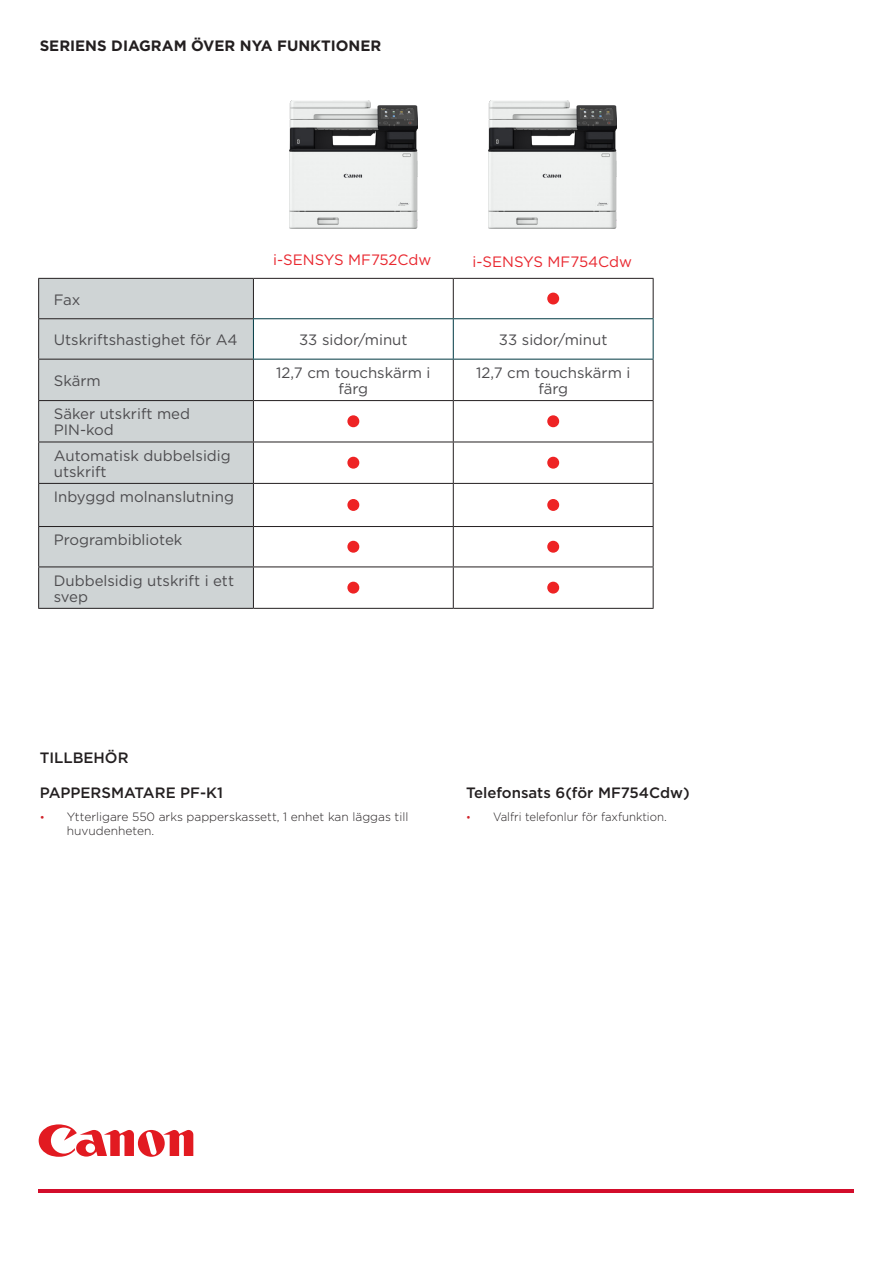
<style>
.page{position:relative;width:893px;height:1263px;background:#fff}
.page>*{position:absolute;margin:0;border:0;box-sizing:border-box;transform-origin:0 0}
.t1{font:15px/16.2px "Gotham";color:#4d4c4f}
.Product_name{font:500 15px "Gotham";color:#231f20}
.t2{font:15px "Gotham";color:#e9272f}
.Product_name-2{font:700 15px "Gotham";color:#231f20}
.t3{font:300 12px/14.4px "Gotham";color:#231f20}
.t4{font:300 12px "Gotham";color:#231f20;scale:.95 1}
.s1{font-weight:400;font-size:10.5px;color:#d1232a}
</style>
<div class="page">
<img style="left:290px;top:100px;width:127px;height:129px">
<img style="left:489px;top:100px;width:128px;height:129px">
<svg style="left:39px;top:1124px;width:154px;height:33px"></svg>
<hr style="left:39px;top:1189px;width:815px;height:3px;background:#d30d2b">
<div style="left:39px;top:279px;width:214px;height:329px;background:#cfd4d5"></div>
<svg style="left:254px;top:279px;width:399px;height:329px"></svg>
<hr style="left:253px;top:278px;width:200px;height:1px;background:#231f20">
<hr style="left:253px;top:400px;width:200px;height:1px;background:#231f20">
<hr style="left:253px;top:442px;width:200px;height:1px;background:#231f20">
<hr style="left:253px;top:483px;width:200px;height:1px;background:#231f20">
<hr style="left:253px;top:526px;width:200px;height:1px;background:#231f20">
<hr style="left:253px;top:566px;width:200px;height:1px;background:#231f20">
<hr style="left:253px;top:608px;width:200px;height:1px;background:#231f20">
<hr style="left:453px;top:278px;width:201px;height:1px;background:#231f20">
<hr style="left:453px;top:279px;width:1px;height:39px;background:#231f20">
<hr style="left:453px;top:360px;width:1px;height:40px;background:#231f20">
<hr style="left:453px;top:400px;width:201px;height:1px;background:#231f20">
<hr style="left:453px;top:401px;width:1px;height:41px;background:#231f20">
<hr style="left:453px;top:442px;width:201px;height:1px;background:#231f20">
<hr style="left:453px;top:442px;width:1px;height:41px;background:#231f20">
<hr style="left:453px;top:483px;width:201px;height:1px;background:#231f20">
<hr style="left:453px;top:484px;width:1px;height:42px;background:#231f20">
<hr style="left:453px;top:526px;width:201px;height:1px;background:#231f20">
<hr style="left:453px;top:527px;width:1px;height:39px;background:#231f20">
<hr style="left:453px;top:566px;width:201px;height:1px;background:#231f20">
<hr style="left:453px;top:567px;width:1px;height:41px;background:#231f20">
<hr style="left:453px;top:608px;width:201px;height:1px;background:#231f20">
<hr style="left:653px;top:279px;width:1px;height:39px;background:#231f20">
<hr style="left:653px;top:360px;width:1px;height:40px;background:#231f20">
<hr style="left:653px;top:401px;width:1px;height:41px;background:#231f20">
<hr style="left:653px;top:442px;width:1px;height:41px;background:#231f20">
<hr style="left:653px;top:484px;width:1px;height:42px;background:#231f20">
<hr style="left:653px;top:527px;width:1px;height:39px;background:#231f20">
<hr style="left:653px;top:567px;width:1px;height:41px;background:#231f20">
<hr style="left:38px;top:278px;width:215px;height:1px;background:#231f20">
<hr style="left:38px;top:279px;width:1px;height:39px;background:#231f20">
<hr style="left:253px;top:279px;width:1px;height:39px;background:#231f20">
<hr style="left:38px;top:318px;width:215px;height:1px;background:#231f20">
<hr style="left:38px;top:319px;width:1px;height:40px;background:#231f20">
<hr style="left:38px;top:359px;width:215px;height:1px;background:#231f20">
<hr style="left:38px;top:360px;width:1px;height:40px;background:#231f20">
<hr style="left:253px;top:360px;width:1px;height:40px;background:#231f20">
<hr style="left:38px;top:400px;width:215px;height:1px;background:#231f20">
<hr style="left:38px;top:401px;width:1px;height:41px;background:#231f20">
<hr style="left:253px;top:401px;width:1px;height:41px;background:#231f20">
<hr style="left:38px;top:442px;width:215px;height:1px;background:#231f20">
<hr style="left:38px;top:442px;width:1px;height:41px;background:#231f20">
<hr style="left:253px;top:442px;width:1px;height:41px;background:#231f20">
<hr style="left:38px;top:483px;width:215px;height:1px;background:#231f20">
<hr style="left:38px;top:484px;width:1px;height:42px;background:#231f20">
<hr style="left:253px;top:484px;width:1px;height:42px;background:#231f20">
<hr style="left:38px;top:526px;width:215px;height:1px;background:#231f20">
<hr style="left:38px;top:527px;width:1px;height:39px;background:#231f20">
<hr style="left:253px;top:527px;width:1px;height:39px;background:#231f20">
<hr style="left:38px;top:566px;width:215px;height:1px;background:#231f20">
<hr style="left:38px;top:567px;width:1px;height:41px;background:#231f20">
<hr style="left:253px;top:567px;width:1px;height:41px;background:#231f20">
<hr style="left:38px;top:608px;width:215px;height:1px;background:#231f20">
<hr style="left:253px;top:318px;width:200px;height:1px;background:#003942">
<hr style="left:253px;top:319px;width:1px;height:40px;background:#003942">
<hr style="left:253px;top:359px;width:200px;height:1px;background:#003942">
<hr style="left:453px;top:318px;width:201px;height:1px;background:#003942">
<hr style="left:453px;top:319px;width:1px;height:40px;background:#003942">
<hr style="left:453px;top:359px;width:201px;height:1px;background:#003942">
<hr style="left:653px;top:319px;width:1px;height:40px;background:#003942">
<div style="left:548px;top:293px;width:10px;height:11px;background:#ee2324;border-radius:50%"></div>
<div style="left:547px;top:293px;width:12px;height:11px;border:2px solid #ee2324;border-radius:50%"></div>
<div style="left:348px;top:416px;width:11px;height:10px;background:#ee2324;border-radius:50%"></div>
<div style="left:347px;top:415px;width:12px;height:12px;border:2px solid #ee2324;border-radius:50%"></div>
<div style="left:548px;top:416px;width:10px;height:10px;background:#ee2324;border-radius:50%"></div>
<div style="left:547px;top:415px;width:12px;height:12px;border:2px solid #ee2324;border-radius:50%"></div>
<div style="left:348px;top:457px;width:11px;height:11px;background:#ee2324;border-radius:50%"></div>
<div style="left:347px;top:457px;width:12px;height:12px;border:2px solid #ee2324;border-radius:50%"></div>
<div style="left:548px;top:457px;width:10px;height:11px;background:#ee2324;border-radius:50%"></div>
<div style="left:547px;top:457px;width:12px;height:12px;border:2px solid #ee2324;border-radius:50%"></div>
<div style="left:348px;top:500px;width:11px;height:10px;background:#ee2324;border-radius:50%"></div>
<div style="left:347px;top:499px;width:12px;height:12px;border:2px solid #ee2324;border-radius:50%"></div>
<div style="left:548px;top:500px;width:10px;height:10px;background:#ee2324;border-radius:50%"></div>
<div style="left:547px;top:499px;width:12px;height:12px;border:2px solid #ee2324;border-radius:50%"></div>
<div style="left:348px;top:541px;width:11px;height:11px;background:#ee2324;border-radius:50%"></div>
<div style="left:347px;top:541px;width:12px;height:12px;border:2px solid #ee2324;border-radius:50%"></div>
<div style="left:548px;top:541px;width:10px;height:11px;background:#ee2324;border-radius:50%"></div>
<div style="left:547px;top:541px;width:12px;height:12px;border:2px solid #ee2324;border-radius:50%"></div>
<div style="left:348px;top:582px;width:11px;height:11px;background:#ee2324;border-radius:50%"></div>
<div style="left:347px;top:582px;width:12px;height:12px;border:2px solid #ee2324;border-radius:50%"></div>
<div style="left:548px;top:582px;width:10px;height:11px;background:#ee2324;border-radius:50%"></div>
<div style="left:547px;top:582px;width:12px;height:12px;border:2px solid #ee2324;border-radius:50%"></div>
<p class="Product_name-2" style="left:40px;top:35px;width:343px">SERIENS DIAGRAM ÖVER NYA FUNKTIONER</p>
<p class="t2" style="left:273px;top:250px;width:160px">i-SENSYS MF752Cdw</p>
<p class="t2" style="left:473px;top:252px;width:161px">i-SENSYS MF754Cdw</p>
<p class="t1" style="left:54px;top:291px;width:28px">Fax</p>
<p class="t1" style="left:54px;top:331px;width:185px">Utskriftshastighet för A4</p>
<p class="t1" style="left:299px;top:331px;width:110px">33 sidor/minut</p>
<p class="t1" style="left:499px;top:331px;width:110px">33 sidor/minut</p>
<p class="t1" style="left:54px;top:372px;width:48px">Skärm</p>
<p class="t1" style="left:276px;top:364px;width:156px;text-align:center">12,7 cm touchskärm i färg</p>
<p class="t1" style="left:476px;top:364px;width:156px;text-align:center">12,7 cm touchskärm i färg</p>
<p class="t1" style="left:54px;top:405px;width:138px">Säker utskrift med<br>PIN-kod</p>
<p class="t1" style="left:54px;top:447px;width:179px">Automatisk dubbelsidig utskrift</p>
<p class="t1" style="left:54px;top:488px;width:182px">Inbyggd molnanslutning</p>
<p class="t1" style="left:54px;top:531px;width:130px">Programbibliotek</p>
<p class="t1" style="left:54px;top:572px;width:182px">Dubbelsidig utskrift i ett svep</p>
<p class="Product_name" style="left:40px;top:748px;width:90px">TILLBEHÖR</p>
<p class="Product_name" style="left:40px;top:782px;width:185px">PAPPERSMATARE PF-K1</p>
<p class="t3" style="left:67px;top:809px;width:343px;text-indent:-27px"><span class="s1">•</span> Ytterligare 550 arks papperskassett, 1 enhet kan läggas till huvudenheten.</p>
<p class="Product_name" style="left:466px;top:782px;width:225px">Telefonsats 6(för MF754Cdw)</p>
<p class="t4" style="left:466px;top:809px;width:213px"><span class="s1">•</span> Valfri telefonlur för faxfunktion.</p>
</div>
